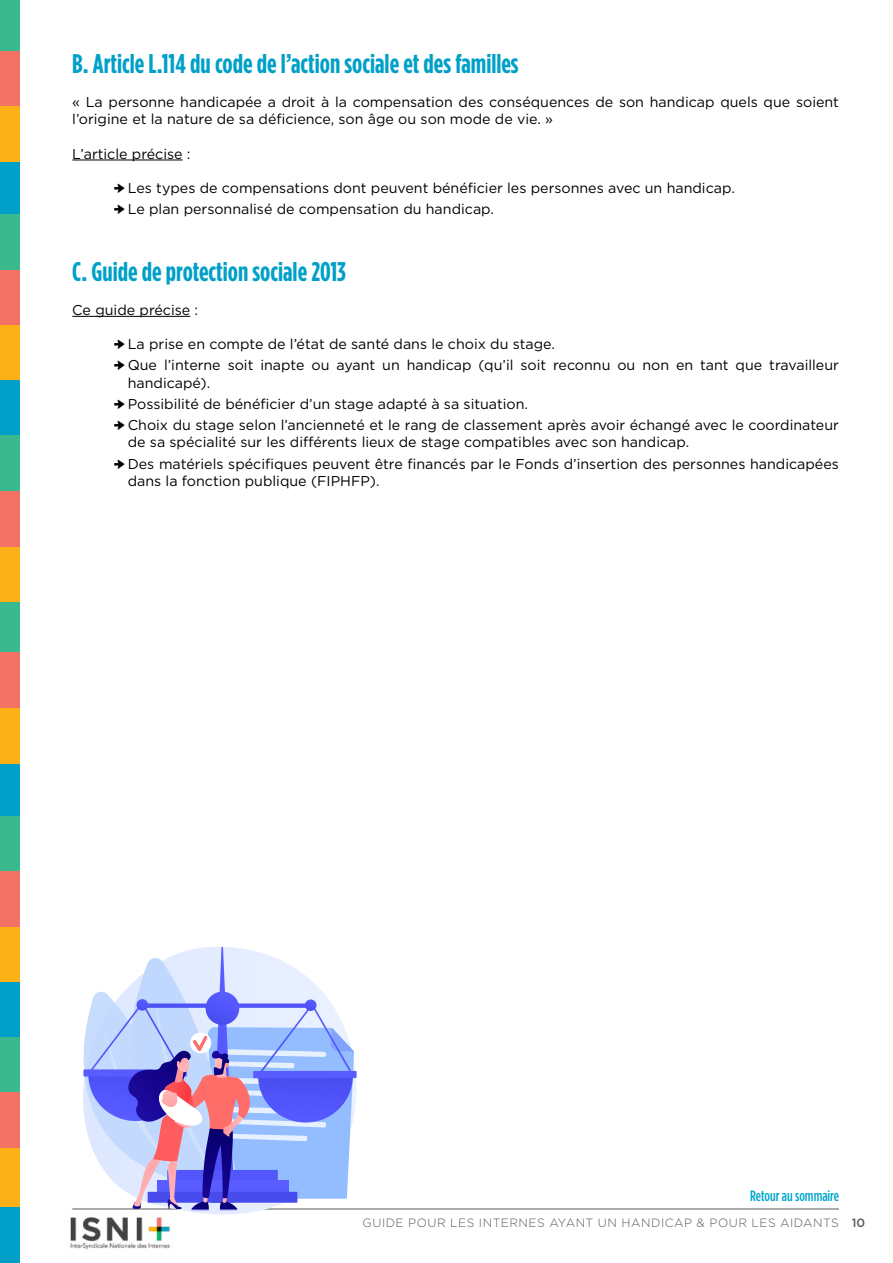
<style>
.page{position:relative;width:893px;height:1263px;background:#fff}
.page>*{position:absolute;margin:0;border:0;box-sizing:border-box;transform-origin:0 0}
.t1{font:700 27px "Gotham Condensed";color:#00a0c8}
.t2{font:500 15px "Gotham Condensed";color:#00a7cc}
.t3{font:14.25px/21.3px "Gotham";color:#000}
.t4{font:300 12px "Gotham";letter-spacing:.04em;color:#58595b}
.s1{font-weight:500}
</style>
<div class="page">
<img style="left:70px;top:1217px;width:100px;height:33px">
<hr style="left:72px;top:1209px;width:767px;height:1px;background:#58595b">
<div style="left:0;top:546px;width:20px;height:60px;background:#fcb216"></div>
<div style="left:0;top:0;width:20px;height:51px;background:#39b98d"></div>
<div style="left:0;top:51px;width:20px;height:55px;background:#f37265"></div>
<div style="left:0;top:161px;width:20px;height:56px;background:#00a0c8"></div>
<div style="left:0;top:215px;width:20px;height:55px;background:#39b98d"></div>
<div style="left:0;top:270px;width:20px;height:55px;background:#f37265"></div>
<div style="left:0;top:325px;width:20px;height:55px;background:#fcb216"></div>
<div style="left:0;top:380px;width:20px;height:56px;background:#00a0c8"></div>
<div style="left:0;top:436px;width:20px;height:55px;background:#39b98d"></div>
<div style="left:0;top:491px;width:20px;height:55px;background:#f37265"></div>
<div style="left:0;top:106px;width:20px;height:55px;background:#fcb216"></div>
<div style="left:0;top:1148px;width:20px;height:60px;background:#fcb216"></div>
<div style="left:0;top:602px;width:20px;height:51px;background:#39b98d"></div>
<div style="left:0;top:653px;width:20px;height:55px;background:#f37265"></div>
<div style="left:0;top:763px;width:20px;height:55px;background:#00a0c8"></div>
<div style="left:0;top:816px;width:20px;height:55px;background:#39b98d"></div>
<div style="left:0;top:871px;width:20px;height:56px;background:#f37265"></div>
<div style="left:0;top:927px;width:20px;height:55px;background:#fcb216"></div>
<div style="left:0;top:982px;width:20px;height:55px;background:#00a0c8"></div>
<div style="left:0;top:1208px;width:20px;height:55px;background:#00a0c8"></div>
<div style="left:0;top:1037px;width:20px;height:56px;background:#39b98d"></div>
<div style="left:0;top:1093px;width:20px;height:55px;background:#f37265"></div>
<div style="left:0;top:708px;width:20px;height:55px;background:#fcb216"></div>
<hr style="left:72px;top:160px;width:111px;height:1px;background:#000">
<hr style="left:72px;top:316px;width:118px;height:1px;background:#000">
<svg style="left:72px;top:1208px;width:294px;height:15px"></svg>
<svg style="left:83px;top:947px;width:274px;height:263px"></svg>
<h1 class="t1" style="left:72px;top:48px;width:448px">B. Article L.114 du code de l’action sociale et des familles</h1>
<p class="t3" style="left:72px;top:93px;width:768px;line-height:17.1px">« La personne handicapée a droit à la compensation des conséquences de son handicap quels que soient l’origine et la nature de sa déficience, son âge ou son mode de vie. »</p>
<p class="t3" style="left:72px;top:143px;width:120px">L’article précise :</p>
<p class="t3" style="left:128px;top:177px;width:609px">Les types de compensations dont peuvent bénéficier les personnes avec un handicap.<br>Le plan personnalisé de compensation du handicap.</p>
<h1 class="t1" style="left:72px;top:256px;width:275px">C. Guide de protection sociale 2013</h1>
<p class="t3" style="left:72px;top:299px;width:127px">Ce guide précise :</p>
<p class="t3" style="left:128px;top:333px;width:713px">La prise en compte de l’état de santé dans le choix du stage.<br>Que l’interne soit inapte ou ayant un handicap (qu’il soit reconnu ou non en tant que travailleur</p>
<p class="t3" style="left:128px;top:372px;width:713px">handicapé).<br>Possibilité de bénéficier d’un stage adapté à sa situation.<br>Choix du stage selon l’ancienneté et le rang de classement après avoir échangé avec le coordinateur</p>
<p class="t3" style="left:128px;top:431px;width:713px">de sa spécialité sur les différents lieux de stage compatibles avec son handicap.<br>Des matériels spécifiques peuvent être financés par le Fonds d’insertion des personnes handicapées</p>
<p class="t3" style="left:128px;top:470px;width:253px">dans la fonction publique (FIPHFP).</p>
<p class="t2" style="left:750px;top:1187px;width:90px">Retour au sommaire</p>
<p class="t4" style="left:363px;top:1215px;width:504px">GUIDE POUR LES INTERNES AYANT UN HANDICAP &amp; POUR LES AIDANTS <span class="s1">10</span></p>
</div>
